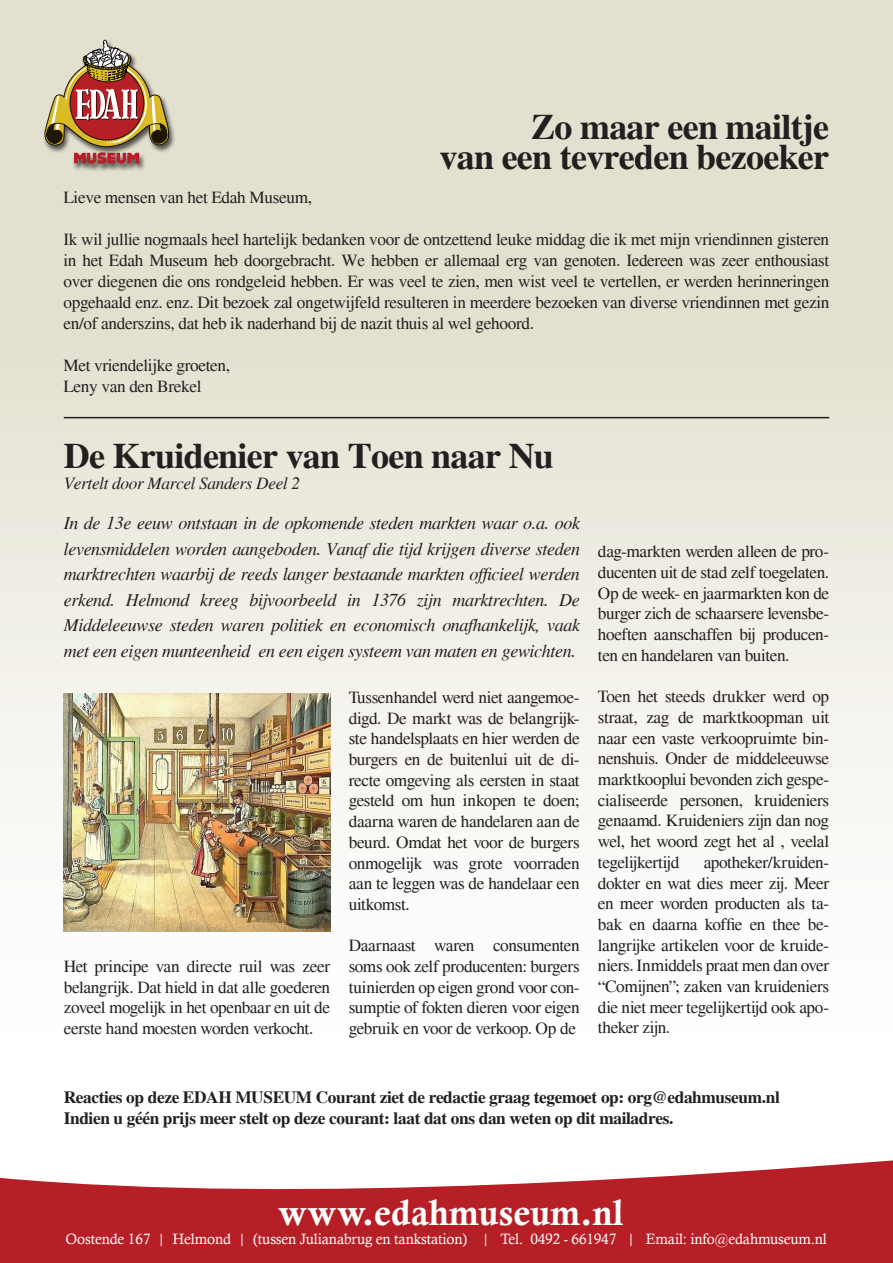
<style>
.page{position:relative;width:893px;height:1263px;background:#fff}
.page>*{position:absolute;margin:0;border:0;box-sizing:border-box;transform-origin:0 0}
.Kop{font:700 36px "Times";letter-spacing:-.02em;color:#231f20}
.t1{font:36px "Calis MT Bol";color:#fff}
.Content{font:italic 18px/25.5px "Times";letter-spacing:-.02em;color:#231f20;text-align:justify}
.Content-2{font:17.25px/20.7px "Times";letter-spacing:-.02em;color:#231f20;text-align:justify}
.Content-3{font:700 17.25px "Times";letter-spacing:-.02em;color:#231f20}
.Auteur{font:italic 17.25px "Times";letter-spacing:-.02em;color:#231f20}
.t2{font:15px "Calisto";letter-spacing:-.01em;color:#fff}
</style>
<div class="page">
<div style="left:0;top:0;width:893px;height:1195px;background:linear-gradient(to bottom,#ddd9c6,#fff)"></div>
<svg style="left:0;top:1160px;width:893px;height:103px;fill:#b61f25"></svg>
<div style="left:43px;top:39px;width:133px;height:133px;background:#231f20;opacity:.75"></div>
<svg style="left:44px;top:40px;width:125px;height:124px"></svg>
<hr style="left:64px;top:417px;width:765px;height:1px;background:#231f20">
<img style="left:63px;top:693px;width:267px;height:238px">
<p class="Kop" style="left:531px;top:106px;width:299px">Zo maar een mailtje</p>
<p class="Kop" style="left:440px;top:136px;width:391px">van een tevreden bezoeker</p>
<p class="Content-2" style="left:63px;top:187px;width:250px">Lieve mensen van het Edah Museum,</p>
<p class="Content-2" style="left:63px;top:228px;width:767px">Ik wil jullie nogmaals heel hartelijk bedanken voor de ontzettend leuke middag die ik met mijn vriendinnen gisteren in het Edah Museum heb doorgebracht. We hebben er allemaal erg van genoten. Iedereen was zeer enthousiast over diegenen die ons rondgeleid hebben. Er was veel te zien, men wist veel te vertellen, er werden herinneringen opgehaald enz. enz. Dit bezoek zal ongetwijfeld resulteren in meerdere bezoeken van diverse vriendinnen met gezin en/of anderszins, dat heb ik naderhand bij de nazit thuis al wel gehoord.</p>
<p class="Content-2" style="left:63px;top:355px;width:168px">Met vriendelijke groeten,</p>
<p class="Content-2" style="left:63px;top:376px;width:139px">Leny van den Brekel</p>
<p class="Kop" style="left:64px;top:435px;width:492px">De Kruidenier van Toen naar Nu</p>
<p class="Auteur" style="left:64px;top:474px;width:238px">Vertelt door Marcel Sanders Deel 2</p>
<p class="Content" style="left:64px;top:511px;width:518px">In de 13e eeuw ontstaan in de opkomende steden markten waar o.a. ook levensmiddelen worden aangeboden. Vanaf die tijd krijgen diverse steden marktrechten waarbij de reeds langer bestaande markten officieel werden erkend. Helmond kreeg bijvoorbeeld in 1376 zijn marktrechten. De Middeleeuwse steden waren politiek en economisch onafhankelijk, vaak met een eigen munteenheid en een eigen systeem van maten en gewichten.</p>
<p class="Content-2" style="left:64px;top:956px;width:268px">Het principe van directe ruil was zeer belangrijk. Dat hield in dat alle goederen zoveel mogelijk in het openbaar en uit de eerste hand moesten worden verkocht.</p>
<p class="Content-2" style="left:349px;top:687px;width:233px">Tussenhandel werd niet aangemoe&shy;digd. De markt was de belangrijk&shy;ste handelsplaats en hier werden de burgers en de buitenlui uit de di&shy;recte omgeving als eersten in staat gesteld om hun inkopen te doen; daarna waren de handelaren aan de beurd. Omdat het voor de burgers onmogelijk was grote voorraden aan te leggen was de handelaar een uitkomst.</p>
<p class="Content-2" style="left:349px;top:935px;width:233px">Daarnaast waren consumenten soms ook zelf producenten: burgers tuinierden op eigen grond voor con&shy;sumptie of fokten dieren voor eigen gebruik en voor de verkoop. Op de</p>
<p class="Content-2" style="left:598px;top:541px;width:233px">dag-markten werden alleen de pro&shy;ducenten uit de stad zelf toegelaten.<br>Op de week- en jaarmarkten kon de burger zich de schaarsere levensbe&shy;hoeften aanschaffen bij producen&shy;ten en handelaren van buiten.</p>
<p class="Content-2" style="left:598px;top:686px;width:233px">Toen het steeds drukker werd op straat, zag de marktkoopman uit naar een vaste verkoopruimte bin&shy;nenshuis. Onder de middeleeuwse marktkooplui bevonden zich gespe&shy;cialiseerde personen, kruideniers genaamd. Kruideniers zijn dan nog wel, het woord zegt het al , veelal tegelijkertijd</p>
<p class="Content-2" style="left:598px;top:852px;width:233px;text-indent:106px">apotheker/kruiden&shy;dokter en wat dies meer zij. Meer en meer worden producten als ta&shy;bak en daarna koffie en thee be&shy;langrijke artikelen voor de kruide&shy;niers. Inmiddels praat men dan over “Comijnen”; zaken van kruideniers die niet meer tegelijkertijd ook apo&shy;theker zijn.</p>
<p class="Content-3" style="left:64px;top:1087px;width:717px">Reacties op deze EDAH MUSEUM Courant ziet de redactie graag tegemoet op: org@edahmuseum.nl</p>
<p class="Content-3" style="left:64px;top:1108px;width:611px">Indien u géén prijs meer stelt op deze courant: laat dat ons dan weten op dit mailadres.</p>
<h1 class="t1" style="left:278px;top:1192px;width:347px">www.edahmuseum.nl</h1>
<p class="t2" style="left:66px;top:1230px;width:763px">Oostende 167 | Helmond | (tussen Julianabrug en tankstation) | Tel. 0492 - 661947 | Email: info@edahmuseum.nl</p>
</div>
